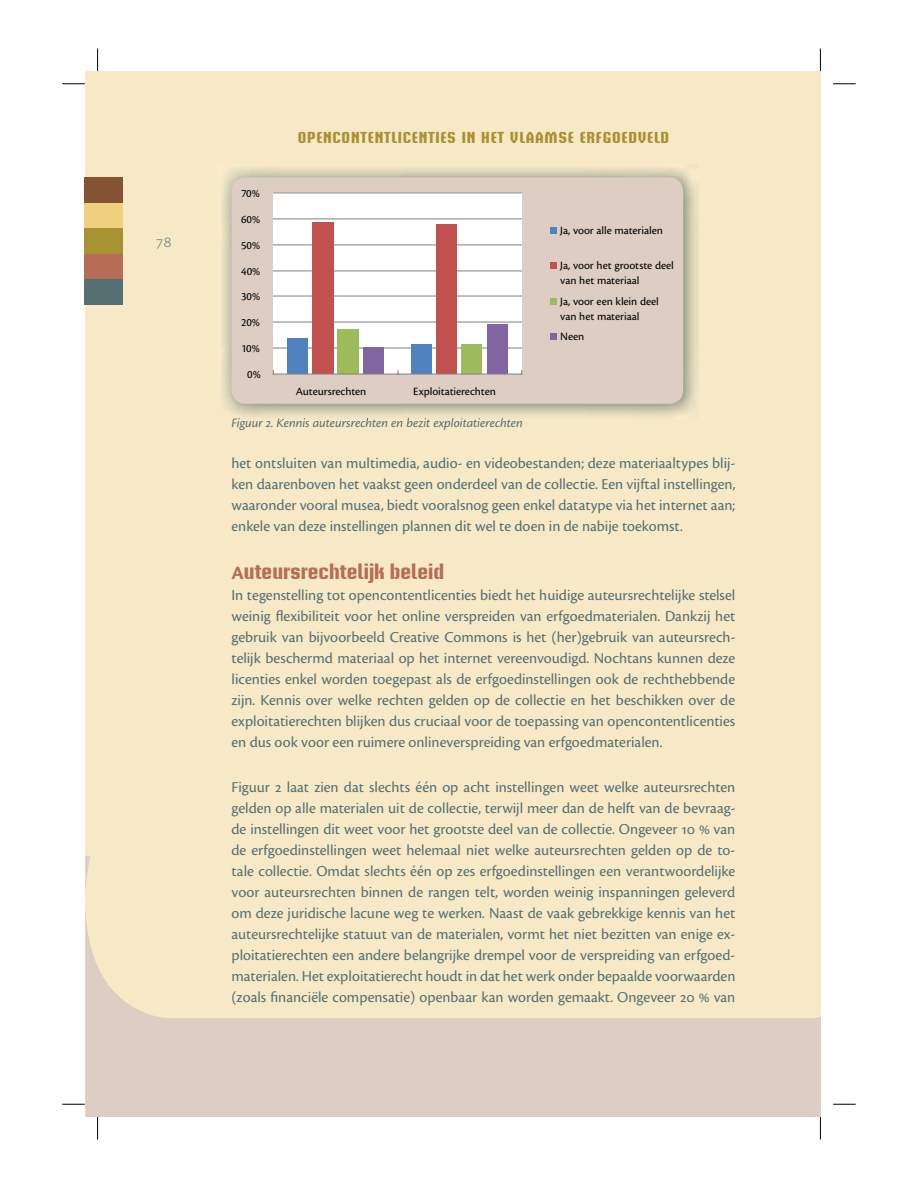
<style>
.page{position:relative;width:918px;height:1188px;background:#fff}
.page>*{position:absolute;margin:0;border:0;box-sizing:border-box;transform-origin:0 0}
.t1{font:700 19.5px "Briem Akademi Std";color:#b56d55}
.t2{font:15.75px/21px "Cronos Pro";color:#547073;text-align:justify}
.t3{font:15.75px/21px "Cronos Pro";color:#546f73;text-align:justify}
.t4{font:700 15.75px "Briem Akademi Std";letter-spacing:.05em;color:#a79232}
.t5{font:300 15.75px "Myriad Pro";color:#546f73}
.t6{font:italic 13.5px "Cronos Pro";letter-spacing:-.005em;color:#546f73}
.t7{font:11.7px/14.4px "Cronos Pro Capt";letter-spacing:-.01em;color:#020303}
.s1{font-family:"Cronos Pro"}
</style>
<div class="page">
<div style="left:85px;top:71px;width:735px;height:1046px;background:#f7e9c6"></div>
<div style="left:85px;top:177px;width:38px;height:26px;background:#855233"></div>
<div style="left:85px;top:203px;width:38px;height:25px;background:#efd07c"></div>
<div style="left:85px;top:228px;width:38px;height:26px;background:#a79232"></div>
<div style="left:85px;top:254px;width:38px;height:25px;background:#b56d55"></div>
<div style="left:85px;top:279px;width:38px;height:26px;background:#547073"></div>
<svg style="left:85px;top:856px;width:735px;height:261px"></svg>
<img style="left:222px;top:168px;width:477px;height:250px">
<img style="left:303px;top:418px;width:207px;height:2px">
<img style="left:233px;top:418px;width:52px;height:2px">
<div style="left:232px;top:177px;width:451px;height:227px;background:#ddcdc2;border-radius:14px"></div>
<div style="left:273px;top:193px;width:249px;height:181px;background:#fff"></div>
<hr style="left:273px;top:348px;width:249px;height:1px;background:#808080">
<hr style="left:273px;top:322px;width:249px;height:1px;background:#808080">
<hr style="left:273px;top:296px;width:249px;height:1px;background:#808080">
<hr style="left:273px;top:271px;width:249px;height:1px;background:#808080">
<hr style="left:273px;top:245px;width:249px;height:1px;background:#808080">
<hr style="left:273px;top:219px;width:249px;height:1px;background:#808080">
<hr style="left:273px;top:193px;width:249px;height:1px;background:#808080">
<div style="left:287px;top:338px;width:20px;height:36px;background:#4f81be"></div>
<div style="left:411px;top:344px;width:21px;height:30px;background:#4f81be"></div>
<div style="left:312px;top:222px;width:21px;height:152px;background:#c1514f"></div>
<div style="left:437px;top:224px;width:20px;height:150px;background:#c1514f"></div>
<div style="left:337px;top:329px;width:22px;height:45px;background:#9cbb5a"></div>
<div style="left:462px;top:344px;width:20px;height:30px;background:#9cbb5a"></div>
<div style="left:363px;top:347px;width:21px;height:27px;background:#8165a3"></div>
<div style="left:487px;top:325px;width:20px;height:49px;background:#8165a3"></div>
<hr style="left:273px;top:374px;width:249px;height:1px;background:#808080">
<div style="left:550px;top:227px;width:7px;height:6px;background:#4f81be"></div>
<div style="left:550px;top:263px;width:7px;height:6px;background:#c1514f"></div>
<div style="left:550px;top:299px;width:7px;height:6px;background:#9cbb5a"></div>
<div style="left:550px;top:334px;width:7px;height:6px;background:#8165a3"></div>
<svg style="left:62px;top:84px;width:23px;height:1px"></svg>
<svg style="left:833px;top:84px;width:23px;height:1px"></svg>
<svg style="left:62px;top:1104px;width:23px;height:1px"></svg>
<svg style="left:833px;top:1104px;width:23px;height:1px"></svg>
<svg style="left:97px;top:49px;width:1px;height:22px"></svg>
<svg style="left:97px;top:1117px;width:1px;height:22px"></svg>
<svg style="left:820px;top:49px;width:1px;height:22px"></svg>
<svg style="left:820px;top:1117px;width:1px;height:22px"></svg>
<svg style="left:699px;top:993px;width:10px;height:10px"></svg>
<p class="t5" style="left:157px;top:232px;width:16px">78</p>
<p class="t7" style="left:241px;top:187px;width:20px">70%</p>
<p class="t7" style="left:241px;top:213px;width:21px">60%</p>
<p class="t7" style="left:241px;top:239px;width:21px">50%</p>
<p class="t7" style="left:241px;top:265px;width:21px">40%</p>
<p class="t7" style="left:241px;top:290px;width:21px">30%</p>
<p class="t7" style="left:241px;top:316px;width:20px">20%</p>
<p class="t7" style="left:241px;top:342px;width:20px">10%</p>
<p class="t7" style="left:247px;top:368px;width:15px">0%</p>
<p class="t4" style="left:298px;top:131px;width:373px">OPENCONTENTLICENTIES IN HET VLAAMSE ERFGOEDVELD</p>
<p class="t7" style="left:296px;top:385px;width:72px">Auteursrechten</p>
<p class="t7" style="left:413px;top:385px;width:84px">Exploitatierechten</p>
<p class="t7" style="left:560px;top:224px;width:104px">Ja, voor alle materialen</p>
<p class="t7" style="left:560px;top:259px;width:115px">Ja, voor het grootste deel van het materiaal</p>
<p class="t7" style="left:560px;top:295px;width:100px">Ja, voor een klein deel van het materiaal</p>
<p class="t7" style="left:560px;top:330px;width:26px">Neen</p>
<p class="t6" style="left:232px;top:418px;width:293px">Figuur 2. Kennis auteursrechten en bezit exploitatierechten</p>
<p class="t2" style="left:232px;top:454px;width:505px">het ontsluiten van multimedia, audio- en videobestanden; deze materiaaltypes blij&shy;ken daarenboven het vaakst geen onderdeel van de collectie. Een vijftal instellingen, waaronder vooral musea, biedt vooralsnog geen enkel datatype via het internet aan; enkele van deze instellingen plannen dit wel te doen in de nabije toekomst.</p>
<p class="t1" style="left:232px;top:564px;width:214px"><span class="s1">A</span>uteursrechtelijk beleid</p>
<p class="t3" style="left:232px;top:586px;width:505px">In tegenstelling tot opencontentlicenties biedt het huidige auteursrechtelijke stelsel weinig flexibiliteit voor het online verspreiden van erfgoedmaterialen. Dankzij het gebruik van bijvoorbeeld Creative Commons is het (her)gebruik van auteursrech&shy;telijk beschermd materiaal op het internet vereenvoudigd. Nochtans kunnen deze licenties enkel worden toegepast als de erfgoedinstellingen ook de rechthebbende zijn. Kennis over welke rechten gelden op de collectie en het beschikken over de exploitatierechten blijken dus cruciaal voor de toepassing van opencontentlicenties en dus ook voor een ruimere onlineverspreiding van erfgoedmaterialen.</p>
<p class="t2" style="left:232px;top:778px;width:506px">Figuur 2 laat zien dat slechts één op acht instellingen weet welke auteursrechten gelden op alle materialen uit de collectie, terwijl meer dan de helft van de bevraag&shy;de instellingen dit weet voor het grootste deel van de collectie. Ongeveer 10 van de erfgoedinstellingen weet helemaal niet welke auteursrechten gelden op de to&shy;tale collectie. Omdat slechts één op zes erfgoedinstellingen een verantwoordelijke voor auteursrechten binnen de rangen telt, worden weinig inspanningen geleverd om deze juridische lacune weg te werken. Naast de vaak gebrekkige kennis van het auteursrechtelijke statuut van de materialen, vormt het niet bezitten van enige ex&shy;ploitatierechten een andere belangrijke drempel voor de verspreiding van erfgoed&shy;materialen. Het exploitatierecht houdt in dat het werk onder bepaalde voorwaarden (zoals financiële compensatie) openbaar kan worden gemaakt. Ongeveer 20 van</p>
</div>
